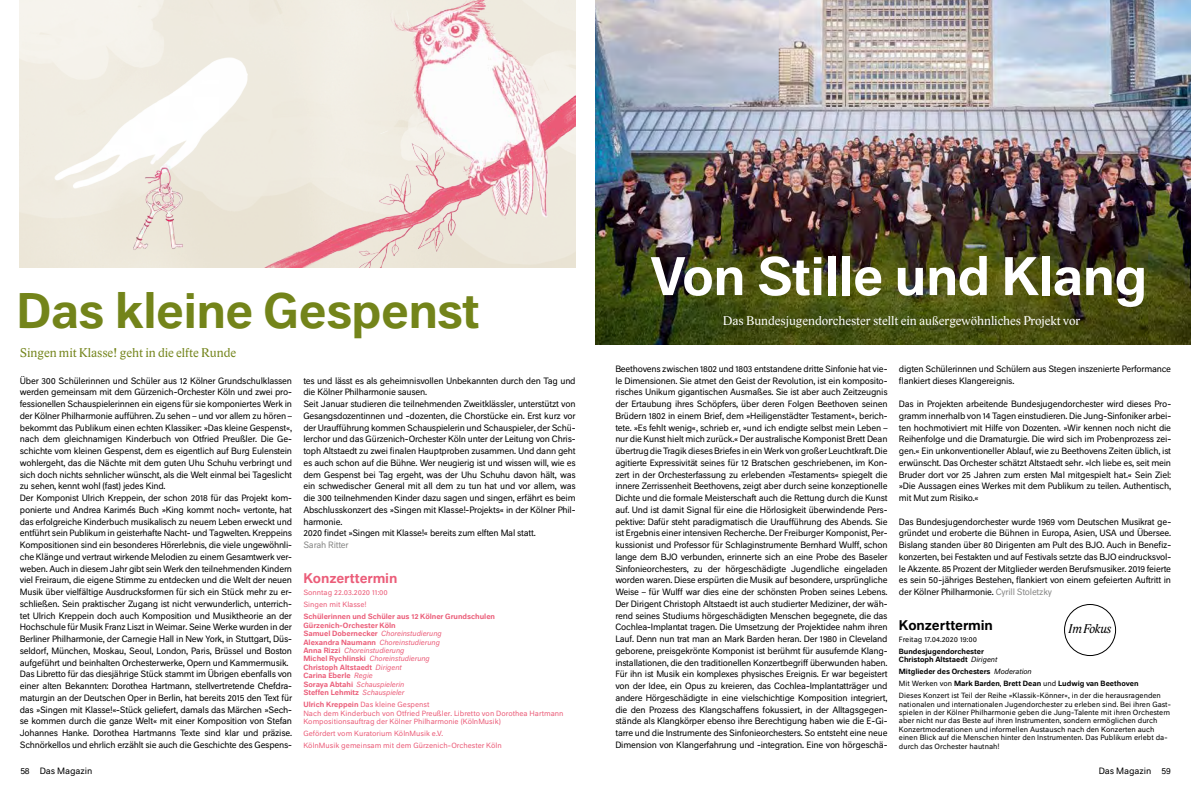
<style>
.page{position:relative;width:1191px;height:794px;background:#fff}
.page>*{position:absolute;margin:0;border:0;box-sizing:border-box;transform-origin:0 0}
.t1{font:500 50.2px "Neutral BP";letter-spacing:-.015em;color:#fff}
.t2{font:500 46.2px "Neutral BP";letter-spacing:-.015em;color:#73841a}
.t3{font:13px "Lido STF";color:#fff}
.t4{font:13px "Lido STF";color:#73841a}
.t5{font:500 13px "Neutral BP";letter-spacing:-.005em;color:#eb5d79}
.t6{font:500 13px "Neutral BP";letter-spacing:-.005em;color:#000}
.t7{font:italic 13px "Lido STF";letter-spacing:-.025em;color:#000}
.t8{font:8.5px/11.7px "Neutral BP";letter-spacing:-.025em;color:#000}
.t9{font:8.5px "Neutral BP";letter-spacing:-.025em;color:#878786}
.t10{font:7px/8.4px "Neutral BP";color:#000}
.t11{font:500 7px/8.4px "Neutral BP";color:#eb5d79}
.t12{font:7px/12px "Neutral BP";color:#eb5d79}
.t13{font:500 7px/8.4px "Neutral BP";color:#000}
.s1{font-weight:400;font-style:italic}
.s2{font-weight:500}
.s3{color:#878786}
.s4{font-style:italic}
</style>
<div class="page">
<img style="left:195px;top:0;width:380px;height:268px">
<img style="left:37px;top:51px;width:360px;height:217px">
<img style="left:459px;top:0;width:58px;height:1px">
<img style="left:595px;top:0;width:596px;height:344px">
<div style="left:1064px;top:604px;width:52px;height:52px;border:1px solid #000;border-radius:50%"></div>
<h2 class="t2" style="left:17px;top:273px;width:465px">Das kleine Gespenst</h2>
<h3 class="t4" style="left:20px;top:346px;width:218px">Singen mit Klasse! geht in die elfte Runde</h3>
<p class="t8" style="left:20px;top:374px;width:274px">Über 300 Schülerinnen und Schüler aus 12 Kölner Grundschulklassen werden gemeinsam mit dem Gürzenich-Orchester Köln und zwei pro&shy;fessionellen Schauspielerinnen ein eigens für sie komponiertes Werk in der Kölner Philharmonie aufführen. Zu sehen – und vor allem zu hören – bekommt das Publikum einen echten Klassiker: »Das kleine Gespenst«, nach dem gleichnamigen Kinderbuch von Otfried Preußler. Die Ge&shy;schichte vom kleinen Gespenst, dem es eigentlich auf Burg Eulenstein wohlergeht, das die Nächte mit dem guten Uhu Schuhu verbringt und sich doch nichts sehnlicher wünscht, als die Welt einmal bei Tageslicht zu sehen, kennt wohl (fast) jedes Kind.<br>Der Komponist Ulrich Kreppein, der schon 2018 für das Projekt kom&shy;ponierte und Andrea Karimés Buch »King kommt noch« vertonte, hat das erfolgreiche Kinderbuch musikalisch zu neuem Leben erweckt und entführt sein Publikum in geisterhafte Nacht- und Tagwelten. Kreppeins Kompositionen sind ein besonderes Hörerlebnis, die viele ungewöhnli&shy;che Klänge und vertraut wirkende Melodien zu einem Gesamtwerk ver&shy;weben. Auch in diesem Jahr gibt sein Werk den teilnehmenden Kindern viel Freiraum, die eigene Stimme zu entdecken und die Welt der neuen Musik über vielfältige Ausdrucksformen für sich ein Stück mehr zu er&shy;schließen. Sein praktischer Zugang ist nicht verwunderlich, unterrich&shy;tet Ulrich Kreppein doch auch Komposition und Musiktheorie an der Hochschule für Musik Franz Liszt in Weimar. Seine Werke wurden in der Berliner Philharmonie, der Carnegie Hall in New York, in Stuttgart, Düs&shy;seldorf, München, Moskau, Seoul, London, Paris, Brüssel und Boston aufgeführt und beinhalten Orchesterwerke, Opern und Kammermusik.<br>Das Libretto für das diesjährige Stück stammt im Übrigen ebenfalls von einer alten Bekannten: Dorothea Hartmann, stellvertretende Chefdra&shy;maturgin an der Deutschen Oper in Berlin, hat bereits 2015 den Text für das »Singen mit Klasse!«-Stück geliefert, damals das Märchen »Sech&shy;se kommen durch die ganze Welt« mit einer Komposition von Stefan Johannes Hanke. Dorothea Hartmanns Texte sind klar und präzise.<br>Schnörkellos und ehrlich erzählt sie auch die Geschichte des Gespens-</p>
<p class="t8" style="left:303px;top:374px;width:274px">tes und lässt es als geheimnisvollen Unbekannten durch den Tag und die Kölner Philharmonie sausen.<br>Seit Januar studieren die teilnehmenden Zweitklässler, unterstützt von Gesangsdozentinnen und -dozenten, die Chorstücke ein. Erst kurz vor der Uraufführung kommen Schauspielerin und Schauspieler, der Schü&shy;lerchor und das Gürzenich-Orchester Köln unter der Leitung von Chris&shy;toph Altstaedt zu zwei finalen Hauptproben zusammen. Und dann geht es auch schon auf die Bühne. Wer neugierig ist und wissen will, wie es dem Gespenst bei Tag ergeht, was der Uhu Schuhu davon hält, was ein schwedischer General mit all dem zu tun hat und vor allem, was die 300 teilnehmenden Kinder dazu sagen und singen, erfährt es beim Abschlusskonzert des »Singen mit Klasse!-Projekts« in der Kölner Phil&shy;harmonie.<br>2020 findet »Singen mit Klasse!« bereits zum elften Mal statt.</p>
<p class="t9" style="left:303px;top:538px;width:47px">Sarah Ritter</p>
<h3 class="t5" style="left:303px;top:568px;width:96px">Konzerttermin</h3>
<p class="t12" style="left:303px;top:586px;width:86px">Sonntag 22.03.2020 11:00<br>Singen mit Klasse!</p>
<p class="t11" style="left:303px;top:612px;width:193px">Schülerinnen und Schüler aus 12 Kölner Grundschulen Gürzenich-Orchester Köln<br>Samuel Dobernecker <span class="s1">Choreinstudierung<br></span>Alexandra Naumann <span class="s1">Choreinstudierung<br></span>Anna Rizzi <span class="s1">Choreinstudierung<br></span>Michel Rychlinski <span class="s1">Choreinstudierung<br></span>Christoph Altstaedt <span class="s1">Dirigent<br></span>Carina Eberle <span class="s1">Regie<br></span>Soraya Abtahi <span class="s1">Schauspielerin<br></span>Steffen Lehmitz <span class="s1">Schauspieler</span></p>
<p class="t12" style="left:303px;top:699px;width:262px;line-height:8.4px"><span class="s2">Ulrich Kreppein</span> Das kleine Gespenst<br>Nach dem Kinderbuch von Otfried Preußler. Libretto von Dorothea Hartmann<br>Kompositionsauftrag der Kölner Philharmonie (KölnMusik)</p>
<p class="t12" style="left:303px;top:726px;width:200px">Gefördert vom Kuratorium KölnMusik e.V.<br>KölnMusik gemeinsam mit dem Gürzenich-Orchester Köln</p>
<p class="t8" style="left:20px;top:764px;width:73px">58 Das Magazin</p>
<h1 class="t1" style="left:650px;top:236px;width:499px">Von Stille und Klang</h1>
<h3 class="t3" style="left:723px;top:313px;width:359px">Das Bundesjugendorchester stellt ein außergewöhnliches Projekt vor</h3>
<p class="t8" style="left:615px;top:362px;width:274px;text-align:justify">Beethovens zwischen 1802 und 1803 entstandene dritte Sinfonie hat vie&shy;le Dimensionen. Sie atmet den Geist der Revolution, ist ein komposito&shy;risches Unikum gigantischen Ausmaßes. Sie ist aber auch Zeitzeugnis der Ertaubung ihres Schöpfers, über deren Folgen Beethoven seinen Brüdern 1802 in einem Brief, dem »Heiligenstädter Testament«, berich&shy;tete. »Es fehlt wenig«, schrieb er, »und ich endigte selbst mein Leben – nur die Kunst hielt mich zurück.« Der australische Komponist Brett Dean übertrug die Tragik dieses Briefes in ein Werk von großer Leuchtkraft. Die agitierte Expressivität seines für 12 Bratschen geschriebenen, im Kon&shy;zert in der Orchesterfassung zu erlebenden »Testaments« spiegelt die innere Zerrissenheit Beethovens, zeigt aber durch seine konzeptionelle Dichte und die formale Meisterschaft auch die Rettung durch die Kunst auf. Und ist damit Signal für eine die Hörlosigkeit überwindende Pers&shy;pektive: Dafür steht paradigmatisch die Uraufführung des Abends. Sie ist Ergebnis einer intensiven Recherche. Der Freiburger Komponist, Per&shy;kussionist und Professor für Schlaginstrumente Bernhard Wulff, schon lange dem BJO verbunden, erinnerte sich an eine Probe des Baseler Sinfonieorchesters, zu der hörgeschädigte Jugendliche eingeladen worden waren. Diese erspürten die Musik auf besondere, ursprüngliche Weise – für Wulff war dies eine der schönsten Proben seines Lebens.<br>Der Dirigent Christoph Altstaedt ist auch studierter Mediziner, der wäh&shy;rend seines Studiums hörgeschädigten Menschen begegnete, die das Cochlea-Implantat tragen. Die Umsetzung der Projektidee nahm ihren Lauf. Denn nun trat man an Mark Barden heran. Der 1980 in Cleveland geborene, preisgekrönte Komponist ist berühmt für ausufernde Klang&shy;installationen, die den traditionellen Konzertbegriff überwunden haben.<br>Für ihn ist Musik ein komplexes physisches Ereignis. Er war begeistert von der Idee, ein Opus zu kreieren, das Cochlea-Implantatträger und andere Hörgeschädigte in eine vielschichtige Komposition integriert, die den Prozess des Klangschaffens fokussiert, in der Alltagsgegen&shy;stände als Klangkörper ebenso ihre Berechtigung haben wie die E-Gi&shy;tarre und die Instrumente des Sinfonieorchesters. So entsteht eine neue Dimension von Klangerfahrung und -integration. Eine von hörgeschä-</p>
<p class="t8" style="left:899px;top:362px;width:274px">digten Schülerinnen und Schülern aus Stegen inszenierte Performance flankiert dieses Klangereignis.</p>
<p class="t8" style="left:899px;top:397px;width:274px;text-align:justify">Das in Projekten arbeitende Bundesjugendorchester wird dieses Pro&shy;gramm innerhalb von 14 Tagen einstudieren. Die Jung-Sinfoniker arbei&shy;ten hochmotiviert mit Hilfe von Dozenten. »Wir kennen noch nicht die Reihenfolge und die Dramaturgie. Die wird sich im Probenprozess zei&shy;gen.« Ein unkonventioneller Ablauf, wie zu Beethovens Zeiten üblich, ist erwünscht. Das Orchester schätzt Altstaedt sehr. »Ich liebe es, seit mein Bruder dort vor 25 Jahren zum ersten Mal mitgespielt hat.« Sein Ziel: »Die Aussagen eines Werkes mit dem Publikum zu teilen. Authentisch, mit Mut zum Risiko.«</p>
<p class="t8" style="left:899px;top:515px;width:274px;text-align:justify">Das Bundesjugendorchester wurde 1969 vom Deutschen Musikrat ge&shy;gründet und eroberte die Bühnen in Europa, Asien, USA und Übersee.<br>Bislang standen über 80 Dirigenten am Pult des BJO. Auch in Benefiz&shy;konzerten, bei Festakten und auf Festivals setzte das BJO eindrucksvol&shy;le Akzente. 85 Prozent der Mitglieder werden Berufsmusiker. 2019 feierte es sein 50-jähriges Bestehen, flankiert von einem gefeierten Auftritt in der Kölner Philharmonie. <span class="s3">Cyrill Stoletzky</span></p>
<h3 class="t6" style="left:899px;top:614px;width:96px">Konzerttermin</h3>
<p class="t10" style="left:899px;top:634px;width:80px">Freitag 17.04.2020 19:00</p>
<p class="t13" style="left:899px;top:646px;width:100px">Bundesjugendorchester<br>Christoph Altstaedt <span class="s1">Dirigent</span></p>
<p class="t10" style="left:899px;top:665px;width:263px;line-height:12px"><span class="s2">Mitglieder des Orchesters</span> <span class="s4">Moderation<br></span>Mit Werken von <span class="s2">Mark Barden</span>, <span class="s2">Brett Dean</span> und <span class="s2">Ludwig van Beethoven<br></span>Dieses Konzert ist Teil der Reihe »Klassik-Könner«, in der die herausragenden</p>
<p class="t10" style="left:899px;top:699px;width:273px">nationalen und internationalen Jugendorchester zu erleben sind. Bei ihren Gast&shy;spielen in der Kölner Philharmonie geben die Jung-Talente mit ihren Orchestern aber nicht nur das Beste auf ihren Instrumenten, sondern ermöglichen durch Konzertmoderationen und informellen Austausch nach den Konzerten auch einen Blick auf die Menschen hinter den Instrumenten. Das Publikum erlebt da&shy;durch das Orchester hautnah!</p>
<p class="t8" style="left:1098px;top:764px;width:74px">Das Magazin 59</p>
<h3 class="t7" style="left:1068px;top:622px;width:44px">Im Fokus</h3>
</div>
